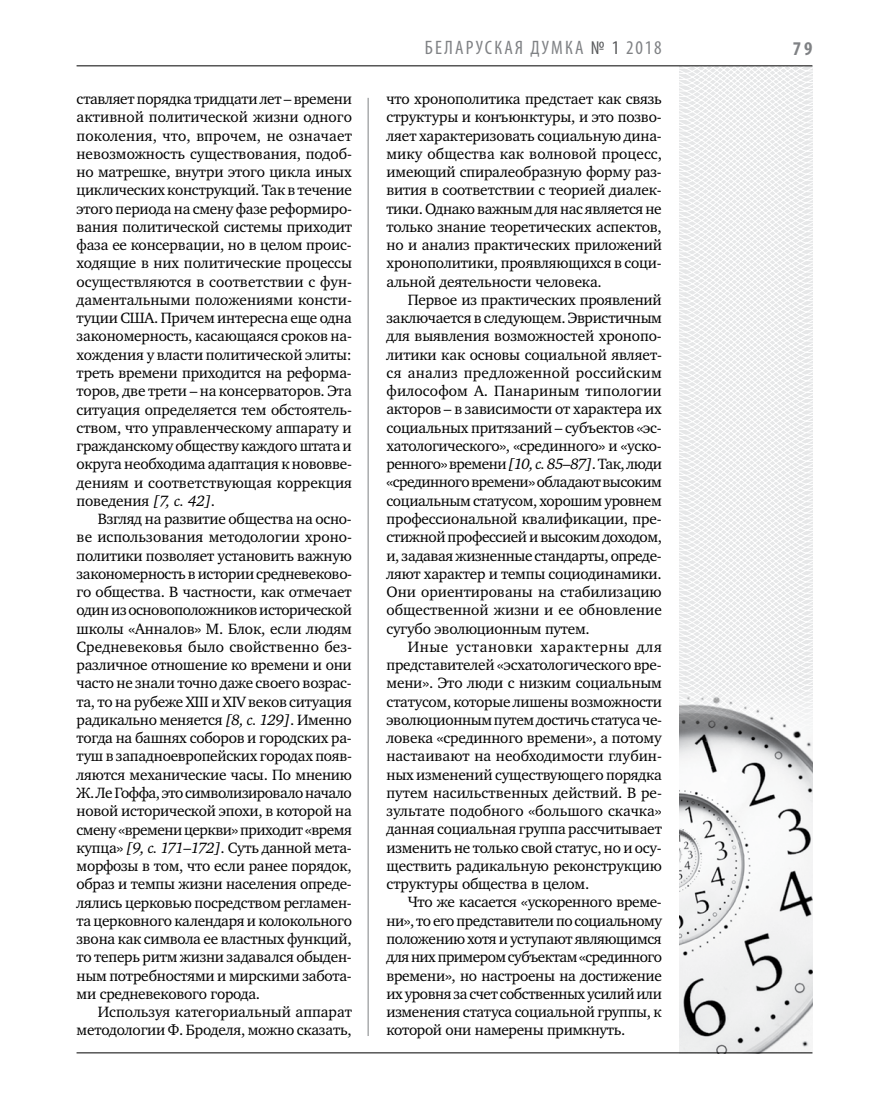
<style>
.page{position:relative;width:872px;height:1106px;background:#fff}
.page>*{position:absolute;margin:0;border:0;box-sizing:border-box;transform-origin:0 0}
.t1{font:condensed 19.5px "Myriad Pro";letter-spacing:.11em;color:#808285}
.t2{font:700 condensed 19.5px "Myriad Pro";color:#808285}
.t3{font:15.3px/18.3px "Charter C";letter-spacing:-.01em;color:#000;text-align:justify}
.s1{font-style:italic}
.s2{color:#58595b}
</style>
<div class="page">
<hr style="left:368px;top:98px;width:1px;height:938px;background:#808285">
<svg style="left:621px;top:65px;width:192px;height:989px"></svg>
<hr style="left:77px;top:65px;width:735px;height:1px;background:#000">
<img style="left:679px;top:652px;width:133px;height:400px">
<hr style="left:77px;top:1052px;width:735px;height:1px;background:#000">
<p class="t3" style="left:77px;top:90px;width:277px">ставляет порядка тридцати лет – времени активной политической жизни одного поколения, что, впрочем, не означает невозможность существования, подоб&shy;но матрешке, внутри этого цикла иных циклических конструкций. Так в течение этого периода на смену фазе реформиро&shy;вания политической системы приходит фаза ее консервации, но в целом проис&shy;ходящие в них политические процессы осуществляются в соответствии с фун&shy;даментальными положениями консти&shy;туции США. Причем интересна еще одна закономерность, касающаяся сроков на&shy;хождения у власти политической элиты: треть времени приходится на реформа&shy;торов, две трети – на консерваторов. Эта ситуация определяется тем обстоятель&shy;ством, что управленческому аппарату и гражданскому обществу каждого штата и округа необходима адаптация к нововве&shy;дениям и соответствующая коррекция поведения <span class="s1">[7, с. 42]</span>.</p>
<p class="t3" style="left:77px;top:510px;width:277px;text-indent:21px">Взгляд на развитие общества на осно&shy;ве использования методологии хроно&shy;политики позволяет установить важную закономерность в истории средневеково&shy;го общества. В частности, как отмечает один из основоположников исторической школы «Анналов» М. Блок, если людям Средневековья было свойственно без&shy;различное отношение ко времени и они часто не знали точно даже своего возрас&shy;та, то на рубеже XIII и XIV веков ситуация радикально меняется <span class="s1">[8, с. 129]</span>. Именно тогда на башнях соборов и городских ра&shy;туш в западноевропейских городах появ&shy;ляются механические часы. По мнению Ж. Ле Гоффа, это символизировало начало новой исторической эпохи, в которой на смену «времени церкви» приходит «время купца» <span class="s1">[9, с. 171–172]</span>. Суть данной мета&shy;морфозы в том, что если ранее порядок, образ и темпы жизни населения опреде&shy;лялись церковью посредством регламен&shy;та церковного календаря и колокольного звона как символа ее властных функций, то теперь ритм жизни задавался обыден&shy;ным потребностями и мирскими забота&shy;ми средневекового города.</p>
<p class="t3" style="left:77px;top:1003px;width:277px;text-align:right">Используя категориальный аппарат методологии Ф. Броделя, можно сказать,</p>
<p class="t1" style="left:425px;top:36px;width:238px">БЕЛА РУСКА Я ДУМКА <span class="s2">№ 1</span> 2018</p>
<p class="t2" style="left:793px;top:37px;width:21px">79</p>
<p class="t3" style="left:386px;top:90px;width:277px">что хронополитика предстает как связь структуры и конъюнктуры, и это позво&shy;ляет характеризовать социальную дина&shy;мику общества как волновой процесс, имеющий спиралеобразную форму раз&shy;вития в соответствии с теорией диалек&shy;тики. Однако важным для нас является не только знание теоретических аспектов, но и анализ практических приложений хронополитики, проявляющихся в соци&shy;альной деятельности человека.</p>
<p class="t3" style="left:386px;top:291px;width:277px;text-indent:21px">Первое из практических проявлений заключается в следующем. Эвристичным для выявления возможностей хронопо&shy;литики как основы социальной являет&shy;ся анализ предложенной российским философом А. Панариным типологии акторов – в зависимости от характера их социальных притязаний – субъектов «эс&shy;хатологического», «срединного» и «уско&shy;ренного» времени <span class="s1">[10, с. 85–87]</span>. Так, люди «срединного времени» обладают высоким социальным статусом, хорошим уровнем профессиональной квалификации, пре&shy;стижной профессией и высоким доходом, и, задавая жизненные стандарты, опреде&shy;ляют характер и темпы социодинамики.<br>Они ориентированы на стабилизацию общественной жизни и ее обновление сугубо эволюционным путем.</p>
<p class="t3" style="left:386px;top:637px;width:277px;text-indent:21px">Иные установки характерны для представителей «эсхатологического вре&shy;мени». Это люди с низким социальным статусом, которые лишены возможности эволюционным путем достичь статуса че&shy;ловека «срединного времени», а потому настаивают на необходимости глубин&shy;ных изменений существующего порядка путем насильственных действий. В ре&shy;зультате подобного «большого скачка» данная социальная группа рассчитывает изменить не только свой статус, но и осу&shy;ществить радикальную реконструкцию структуры общества в целом.</p>
<p class="t3" style="left:386px;top:893px;width:277px;text-indent:21px">Что же касается «ускоренного време&shy;ни», то его представители по социальному положению хотя и уступают являющимся для них примером субъектам «срединного времени», но настроены на достижение их уровня за счет собственных усилий или изменения статуса социальной группы, к которой они намерены примкнуть.</p>
</div>
